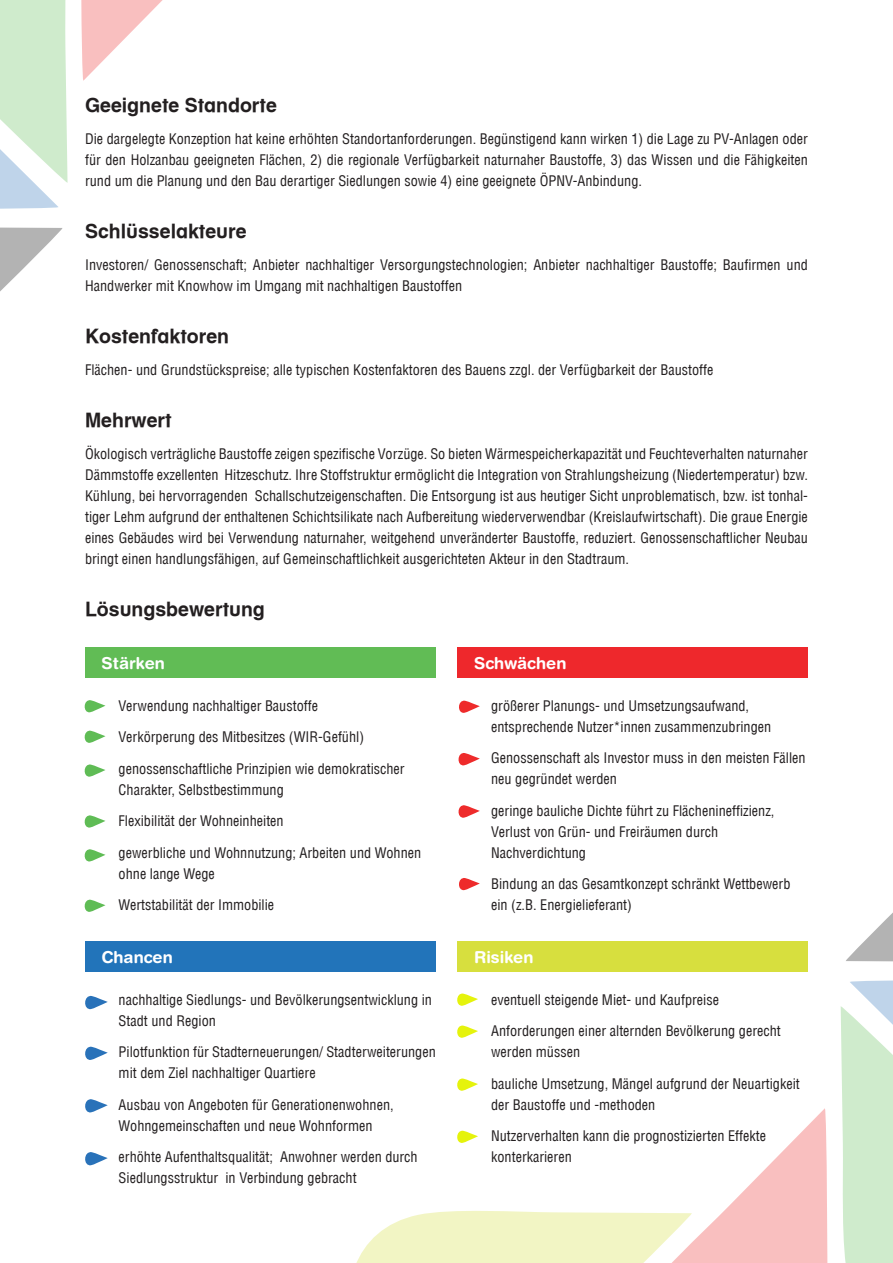
<style>
.page{position:relative;width:893px;height:1263px;background:#fff}
.page>*{position:absolute;margin:0;border:0;box-sizing:border-box;transform-origin:0 0}
._50_text{font:700 19.5px "Helvetica Textbook LT";color:#231f20}
._50_text-2{font:700 16.5px "Helvetica Rounded";color:#fff}
._50_text-3{font:condensed 14.25px/21px "Helvetica LT";color:#231f20}
.s1{color:#fff}
</style>
<div class="page">
<svg style="left:841px;top:980px;width:52px;height:283px"></svg>
<svg style="left:846px;top:912px;width:47px;height:50px"></svg>
<div style="left:457px;top:647px;width:351px;height:30px;background:#ee282c"></div>
<div style="left:457px;top:941px;width:351px;height:30px;background:#d7df3e"></div>
<div style="left:85px;top:941px;width:351px;height:30px;background:#2274ba"></div>
<div style="left:85px;top:647px;width:351px;height:30px;background:#61bc55"></div>
<svg style="left:81px;top:0;width:82px;height:81px"></svg>
<svg style="left:0;top:0;width:68px;height:209px"></svg>
<svg style="left:0;top:227px;width:63px;height:65px"></svg>
<svg style="left:85px;top:700px;width:20px;height:12px"></svg>
<svg style="left:85px;top:731px;width:20px;height:12px"></svg>
<svg style="left:85px;top:764px;width:20px;height:13px"></svg>
<svg style="left:85px;top:815px;width:20px;height:13px"></svg>
<svg style="left:459px;top:878px;width:21px;height:12px"></svg>
<svg style="left:459px;top:701px;width:21px;height:12px"></svg>
<svg style="left:458px;top:753px;width:22px;height:12px"></svg>
<svg style="left:85px;top:996px;width:23px;height:13px"></svg>
<svg style="left:85px;top:1047px;width:23px;height:13px"></svg>
<svg style="left:457px;top:993px;width:21px;height:13px"></svg>
<svg style="left:457px;top:1025px;width:21px;height:13px"></svg>
<svg style="left:85px;top:1099px;width:23px;height:13px"></svg>
<svg style="left:85px;top:1152px;width:23px;height:13px"></svg>
<svg style="left:85px;top:849px;width:20px;height:12px"></svg>
<svg style="left:85px;top:900px;width:20px;height:12px"></svg>
<svg style="left:458px;top:805px;width:22px;height:13px"></svg>
<svg style="left:457px;top:1078px;width:21px;height:13px"></svg>
<svg style="left:356px;top:1108px;width:472px;height:155px"></svg>
<p class="_50_text" style="left:85px;top:93px;width:193px">Geeignete Standorte</p>
<p class="_50_text-3" style="left:85px;top:128px;width:724px;text-align:justify">Die dargelegte Konzeption hat keine erhöhten Standortanforderungen. Begünstigend kann wirken 1) die Lage zu PV-Anlagen oder für den Holzanbau geeigneten Flächen, 2) die regionale Verfügbarkeit naturnaher Baustoffe, 3) das Wissen und die Fähigkeiten rund um die Planung und den Bau derartiger Siedlungen sowie 4) eine geeignete ÖPNV-Anbindung.</p>
<p class="_50_text" style="left:85px;top:219px;width:163px">Schlüsselakteure</p>
<p class="_50_text-3" style="left:85px;top:254px;width:724px">Investoren/ Genossenschaft; Anbieter nachhaltiger Versorgungstechnologien; Anbieter nachhaltiger Baustoffe; Baufirmen und<br>Handwerker mit Knowhow im Umgang mit nachhaltigen Baustoffen</p>
<p class="_50_text" style="left:85px;top:324px;width:146px">Kostenfaktoren</p>
<p class="_50_text-3" style="left:85px;top:359px;width:630px">Flächen- und Grundstückspreise; alle typischen Kostenfaktoren des Bauens zzgl. der Verfügbarkeit der Baustoffe</p>
<p class="_50_text" style="left:85px;top:408px;width:88px">Mehrwert</p>
<p class="_50_text-3" style="left:85px;top:443px;width:724px;text-align:justify">Ökologisch verträgliche Baustoffe zeigen spezifische Vorzüge. So bieten Wärmespeicherkapazität und Feuchteverhalten naturnaher Dämmstoffe exzellenten Hitzeschutz. Ihre Stoffstruktur ermöglicht die Integration von Strahlungsheizung (Niedertemperatur) bzw.<br>Kühlung, bei hervorragenden Schallschutzeigenschaften. Die Entsorgung ist aus heutiger Sicht unproblematisch, bzw. ist tonhal&shy;tiger Lehm aufgrund der enthaltenen Schichtsilikate nach Aufbereitung wiederverwendbar (Kreislaufwirtschaft). Die graue Energie eines Gebäudes wird bei Verwendung naturnaher, weitgehend unveränderter Baustoffe, reduziert. Genossenschaftlicher Neubau bringt einen handlungsfähigen, auf Gemeinschaftlichkeit ausgerichteten Akteur in den Stadtraum.</p>
<p class="_50_text" style="left:85px;top:597px;width:181px">Lösungsbewertung</p>
<p class="_50_text-2" style="left:102px;top:653px;width:65px">Stärken</p>
<p class="_50_text-3" style="left:102px;top:695px;width:218px"><span class="s1">•</span> Verwendung nachhaltiger Baustoffe</p>
<p class="_50_text-3" style="left:102px;top:726px;width:264px"><span class="s1">•</span> Verkörperung des Mitbesitzes (WIR-Gefühl)</p>
<p class="_50_text-3" style="left:119px;top:758px;width:288px;text-indent:-17px"><span class="s1">•</span> genossenschaftliche Prinzipien wie demokratischer<br>Charakter, Selbstbestimmung</p>
<p class="_50_text-3" style="left:102px;top:810px;width:184px"><span class="s1">•</span> Flexibilität der Wohneinheiten</p>
<p class="_50_text-3" style="left:119px;top:842px;width:304px;text-indent:-17px"><span class="s1">•</span> gewerbliche und Wohnnutzung; Arbeiten und Wohnen ohne lange Wege</p>
<p class="_50_text-3" style="left:102px;top:894px;width:174px"><span class="s1">•</span> Wertstabilität der Immobilie</p>
<p class="_50_text-2" style="left:474px;top:653px;width:94px">Schwächen</p>
<p class="_50_text-3" style="left:491px;top:695px;width:282px;text-indent:-17px"><span class="s1">•</span> größerer Planungs- und Umsetzungsaufwand, entsprechende Nutzer*innen zusammenzubringen</p>
<p class="_50_text-3" style="left:491px;top:747px;width:316px;text-indent:-17px"><span class="s1">•</span> Genossenschaft als Investor muss in den meisten Fällen neu gegründet werden</p>
<p class="_50_text-3" style="left:491px;top:800px;width:285px;text-indent:-17px"><span class="s1">•</span> geringe bauliche Dichte führt zu Flächenineffizienz,<br>Verlust von Grün- und Freiräumen durch<br>Nachverdichtung</p>
<p class="_50_text-3" style="left:491px;top:873px;width:301px;text-indent:-17px"><span class="s1">•</span> Bindung an das Gesamtkonzept schränkt Wettbewerb ein (z.B. Energielieferant)</p>
<p class="_50_text-2" style="left:474px;top:947px;width:61px">Risiken</p>
<p class="_50_text-3" style="left:474px;top:989px;width:246px"><span class="s1">•</span> eventuell steigende Miet- und Kaufpreise</p>
<p class="_50_text-3" style="left:491px;top:1020px;width:291px;text-indent:-17px"><span class="s1">•</span> Anforderungen einer alternden Bevölkerung gerecht werden müssen</p>
<p class="_50_text-3" style="left:491px;top:1073px;width:310px;text-indent:-17px"><span class="s1">•</span> bauliche Umsetzung, Mängel aufgrund der Neuartigkeit der Baustoffe und -methoden</p>
<p class="_50_text-3" style="left:491px;top:1125px;width:276px;text-indent:-17px"><span class="s1">•</span> Nutzerverhalten kann die prognostizierten Effekte konterkarieren</p>
<p class="_50_text-2" style="left:102px;top:947px;width:73px">Chancen</p>
<p class="_50_text-3" style="left:119px;top:989px;width:315px;text-indent:-17px"><span class="s1">•</span> nachhaltige Siedlungs- und Bevölkerungsentwicklung in<br>Stadt und Region</p>
<p class="_50_text-3" style="left:119px;top:1041px;width:319px;text-indent:-17px"><span class="s1">•</span> Pilotfunktion für Stadterneuerungen/ Stadterweiterungen mit dem Ziel nachhaltiger Quartiere</p>
<p class="_50_text-3" style="left:102px;top:1094px;width:294px;text-align:center"><span class="s1">•</span> Ausbau von Angeboten für Generationenwohnen,<br>Wohngemeinschaften und neue Wohnformen</p>
<p class="_50_text-3" style="left:119px;top:1146px;width:300px;text-indent:-17px"><span class="s1">•</span> erhöhte Aufenthaltsqualität; Anwohner werden durch<br>Siedlungsstruktur in Verbindung gebracht</p>
</div>
